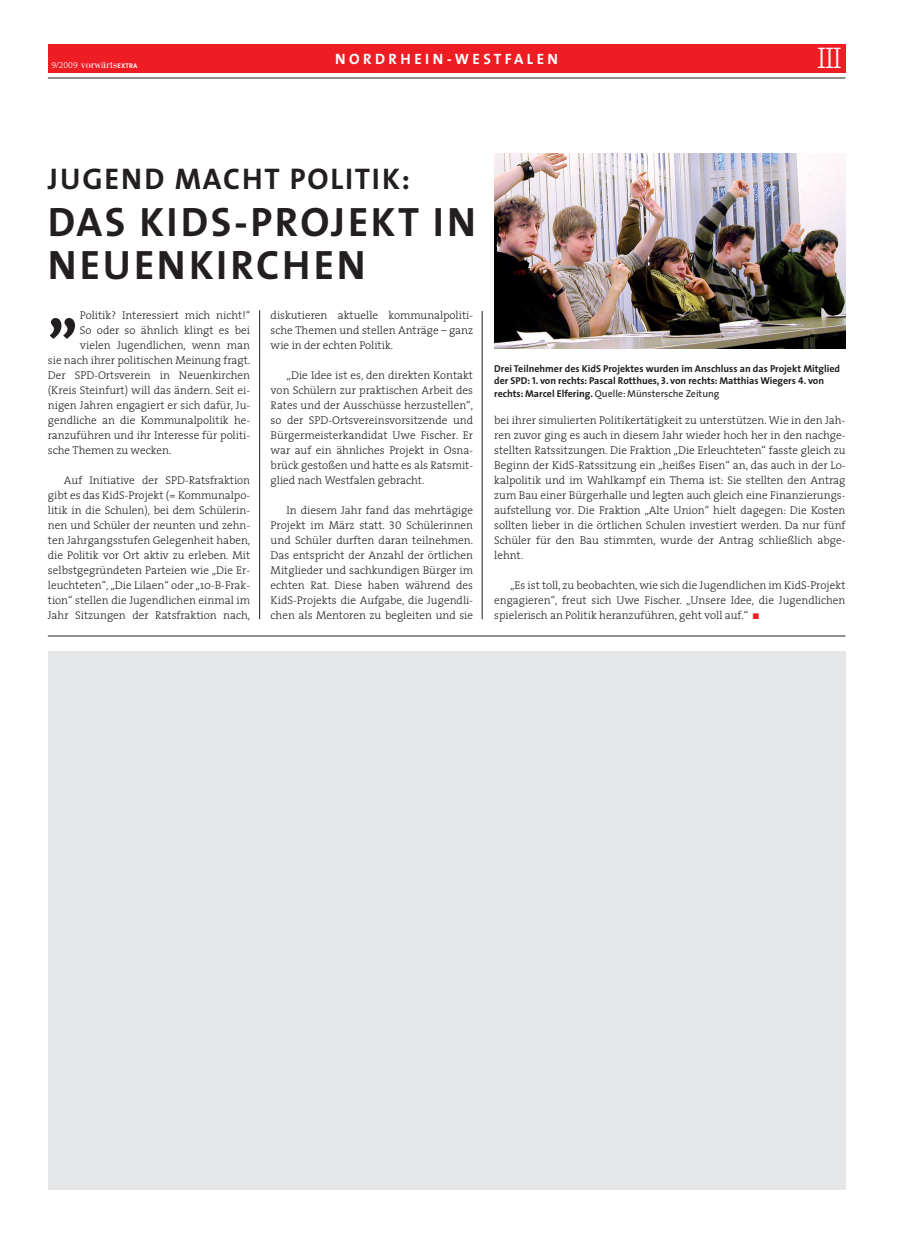
<style>
.page{position:relative;width:904px;height:1241px;background:#fff}
.page>*{position:absolute;margin:0;border:0;box-sizing:border-box;transform-origin:0 0}
.t1{font:800 53.88px "Caecilia";color:#231f20}
.t2{font:700 41.25px/43.4px "The Sans";letter-spacing:.06em;color:#231f20}
.t3{font:700 30px "The Sans";letter-spacing:.06em;color:#231f20}
.t4{font:30px "The Serif Light Caps";color:#fff}
.t5{font:700 15px "The Sans";letter-spacing:.225em;color:#fff}
.t6{font:300 11.25px/15px "The Serif";color:#231f20;text-align:justify}
.t7{font:11.25px "Bodoni";color:#fff}
.t8{font:700 10px/12.5px "The Sans";color:#231f20}
.s1{font-family:"The Serif Light Expert";font-size:8.75px}
.s2{font-family:"The Sans";font-weight:700;font-size:6.75px}
.s3{font-family:"The Serif Light Caps";font-weight:400}
.s4{font-family:"The Sans Bold Caps";font-weight:400}
.s5{font-weight:400}
.s6{color:#ee1d23}
</style>
<div class="page">
<div style="left:48px;top:650px;width:797px;height:539px;background:#e6e7e9"></div>
<hr style="left:48px;top:635px;width:797px;height:1px;background:#231f20">
<hr style="left:48px;top:78px;width:797px;height:1px;background:#231f20">
<div style="left:48px;top:44px;width:797px;height:29px;background:#ee1d23"></div>
<img style="left:494px;top:154px;width:351px;height:195px">
<hr style="left:259px;top:310px;width:1px;height:309px;background:#231f20">
<hr style="left:482px;top:311px;width:1px;height:308px;background:#231f20">
<p class="t7" style="left:51px;top:60px;width:87px"><span class="s1">9/2009</span> vorwärts<span class="s2">EXTRA</span></p>
<h3 class="t5" style="left:335px;top:53px;width:224px">NORDRHEIN-WESTFALEN</h3>
<h3 class="t4" style="left:817px;top:40px;width:26px">III</h3>
<h3 class="t3" style="left:48px;top:167px;width:364px">JUGEND MACHT POLITIK:</h3>
<h2 class="t2" style="left:48px;top:204px;width:430px">DAS KIDS-PROJEKT IN<br>NEUENKIRCHEN</h2>
<p class="t6" style="left:271px;top:309px;width:204px">diskutieren aktuelle kommunalpoliti&shy;sche Themen und stellen Anträge – ganz wie in der echten Politik.</p>
<p class="t6" style="left:271px;top:369px;width:204px;text-indent:16px">„Die Idee ist es, den direkten Kontakt von Schülern zur praktischen Arbeit des Rates und der Ausschüsse herzustellen“, so der SPD-Ortsvereinsvorsitzende und Bürgermeisterkandidat Uwe Fischer. Er war auf ein ähnliches Projekt in Osna&shy;brück gestoßen und hatte es als Ratsmit&shy;glied nach Westfalen gebracht.</p>
<p class="t6" style="left:271px;top:504px;width:204px;text-indent:16px">In diesem Jahr fand das mehrtägige Projekt im März statt. <span class="s3">30</span> Schülerinnen und Schüler durften daran teilnehmen.<br>Das entspricht der Anzahl der örtlichen Mitglieder und sachkundigen Bürger im echten Rat. Diese haben während des KidS-Projekts die Aufgabe, die Jugendli&shy;chen als Mentoren zu begleiten und sie</p>
<p class="t6" style="left:80px;top:309px;width:172px">Politik? Interessiert mich nicht!“</p>
<p class="t6" style="left:80px;top:324px;width:172px">So oder so ähnlich klingt es bei</p>
<p class="t6" style="left:80px;top:339px;width:172px">vielen Jugendlichen, wenn man</p>
<p class="t6" style="left:48px;top:354px;width:204px">sie nach ihrer politischen Meinung fragt.</p>
<p class="t6" style="left:48px;top:369px;width:204px">Der SPD-Ortsverein in Neuenkirchen</p>
<p class="t6" style="left:48px;top:384px;width:204px">(Kreis Steinfurt) will das ändern. Seit ei-</p>
<p class="t6" style="left:48px;top:399px;width:204px">nigen Jahren engagiert er sich dafür, Ju-</p>
<p class="t6" style="left:48px;top:414px;width:204px">gendliche an die Kommunalpolitik he-</p>
<p class="t6" style="left:48px;top:429px;width:204px">ranzuführen und ihr Interesse für politi-</p>
<p class="t6" style="left:48px;top:444px;width:125px">sche Themen zu wecken.</p>
<p class="t6" style="left:48px;top:474px;width:204px;text-indent:16px">Auf Initiative der SPD-Ratsfraktion gibt es das KidS-Projekt (= Kommunalpo&shy;litik in die Schulen), bei dem Schülerin&shy;nen und Schüler der neunten und zehn&shy;ten Jahrgangsstufen Gelegenheit haben, die Politik vor Ort aktiv zu erleben. Mit selbstgegründeten Parteien wie „Die Er&shy;leuchteten“, „Die Lilaen“ oder „10-B-Frak&shy;tion“ stellen die Jugendlichen einmal im Jahr Sitzungen der Ratsfraktion nach,</p>
<h1 class="t1" style="left:48px;top:285px;width:30px">„</h1>
<p class="t8" style="left:494px;top:363px;width:347px">Drei Teilnehmer des KidS Projektes wurden im Anschluss an das Projekt Mitglied der SPD: <span class="s4">1</span>. von rechts: Pascal Rotthues, <span class="s4">3</span>. von rechts: Matthias Wiegers <span class="s4">4</span>. von rechts: Marcel Elfering. <span class="s5">Quelle: Münstersche Zeitung</span></p>
<p class="t6" style="left:494px;top:414px;width:353px">bei ihrer simulierten Politikertätigkeit zu unterstützen. Wie in den Jah&shy;ren zuvor ging es auch in diesem Jahr wieder hoch her in den nachge&shy;stellten Ratssitzungen. Die Fraktion „Die Erleuchteten“ fasste gleich zu Beginn der KidS-Ratssitzung ein „heißes Eisen“ an, das auch in der Lo&shy;kalpolitik und im Wahlkampf ein Thema ist: Sie stellten den Antrag zum Bau einer Bürgerhalle und legten auch gleich eine Finanzierungs&shy;aufstellung vor. Die Fraktion „Alte Union“ hielt dagegen: Die Kosten sollten lieber in die örtlichen Schulen investiert werden. Da nur fünf Schüler für den Bau stimmten, wurde der Antrag schließlich abge&shy;lehnt.</p>
<p class="t6" style="left:494px;top:579px;width:353px;text-indent:16px">„Es ist toll, zu beobachten, wie sich die Jugendlichen im KidS-Projekt engagieren“, freut sich Uwe Fischer. „Unsere Idee, die Jugendlichen spielerisch an Politik heranzuführen, geht voll auf.“ <span class="s6">■</span></p>
</div>
